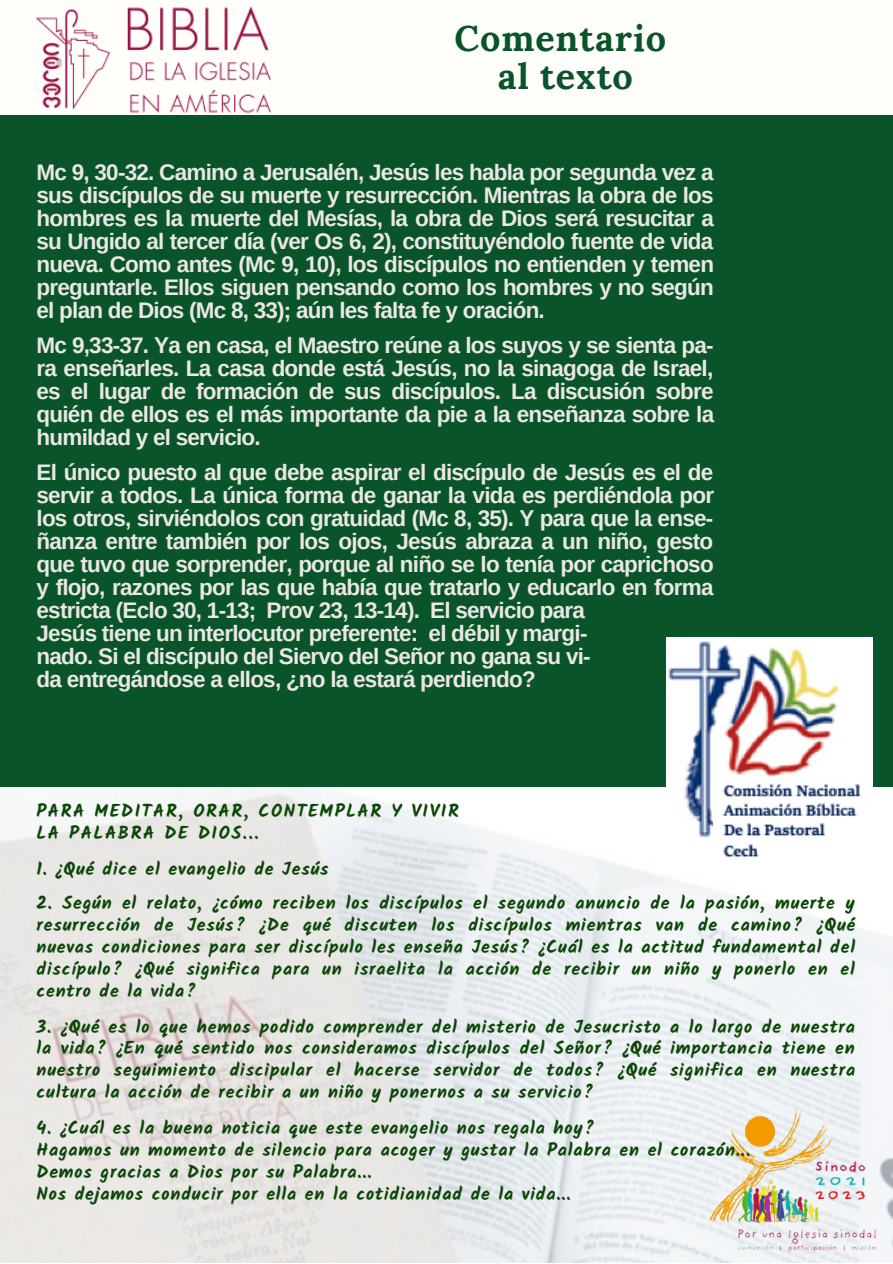
<style>
.page{position:relative;width:893px;height:1264px;background:#fff}
.page>*{position:absolute;margin:0;border:0;box-sizing:border-box;transform-origin:0 0}
.t1{font:700 36px/38.2px "Lora";letter-spacing:.025em;color:#0a542a;text-align:center}
.t2{font:700 22.5px/23px "Arimo";letter-spacing:-.035em;color:#eae7e5;text-align:justify}
.t3{font:700 18px/21.9px "Kalam";letter-spacing:.045em;color:#0c4707;text-align:justify}
.t4{font:700 18px/21.9px "Kalam";letter-spacing:.085em;color:#0c4707}
</style>
<div class="page">
<div style="left:0;top:0;width:891px;height:1262px;background:#fffefa"></div>
<img style="left:0;top:787px;width:892px;height:475px">
<div style="left:0;top:116px;width:892px;height:671px;background:#0a542a"></div>
<img style="left:18px;top:6px;width:263px;height:110px">
<img style="left:666px;top:638px;width:205px;height:221px">
<img style="left:713px;top:775px;width:159px;height:84px">
<img style="left:709px;top:1100px;width:183px;height:161px">
<h1 class="t1" style="left:454px;top:19px;width:213px">Comentario al texto</h1>
<p class="t2" style="left:37px;top:161px;width:679px">Mc 9, 30-32. Camino a Jerusalén, Jesús les habla por segunda vez a sus discípulos de su muerte y resurrección. Mientras la obra de los hombres es la muerte del Mesías, la obra de Dios será resucitar a su Ungido al tercer día (ver Os 6, 2), constituyéndolo fuente de vida nueva. Como antes (Mc 9, 10), los discípulos no entienden y temen preguntarle. Ellos siguen pensando como los hombres y no según el plan de Dios (Mc 8, 33); aún les falta fe y oración.</p>
<p class="t2" style="left:37px;top:334px;width:679px">Mc 9,33-37. Ya en casa, el Maestro reúne a los suyos y se sienta pa&shy;ra enseñarles. La casa donde está Jesús, no la sinagoga de Israel, es el lugar de formación de sus discípulos. La discusión sobre quién de ellos es el más importante da pie a la enseñanza sobre la humildad y el servicio.</p>
<p class="t2" style="left:37px;top:461px;width:679px;text-align:left">El único puesto al que debe aspirar el discípulo de Jesús es el de servir a todos. La única forma de ganar la vida es perdiéndola por los otros, sirviéndolos con gratuidad (Mc 8, 35). Y para que la ense&shy;ñanza entre también por los ojos, Jesús abraza a un niño, gesto que tuvo que sorprender, porque al niño se lo tenía por caprichoso y flojo, razones por las que había que tratarlo y educarlo en forma estricta (Eclo 30, 1-13; Prov 23, 13-14). El servicio para<br>Jesús tiene un interlocutor preferente: el débil y margi-<br>nado. Si el discípulo del Siervo del Señor no gana su vi-<br>da entregándose a ellos, ¿no la estará perdiendo?</p>
<p class="t4" style="left:37px;top:800px;width:424px">PARA MEDITAR, ORAR, CONTEMPLAR Y VIVIR<br>LA PALABRA DE DIOS...</p>
<p class="t3" style="left:37px;top:858px;width:293px">1. ¿Qué dice el evangelio de Jesús</p>
<p class="t3" style="left:37px;top:892px;width:820px">2. Según el relato, ¿cómo reciben los discípulos el segundo anuncio de la pasión, muerte y resurrección de Jesús? ¿De qué discuten los discípulos mientras van de camino? ¿Qué nuevas condiciones para ser discípulo les enseña Jesús? ¿Cuál es la actitud fundamental del discípulo? ¿Qué significa para un israelita la acción de recibir un niño y ponerlo en el centro de la vida?</p>
<p class="t3" style="left:37px;top:1015px;width:820px">3. ¿Qué es lo que hemos podido comprender del misterio de Jesucristo a lo largo de nuestra la vida? ¿En qué sentido nos consideramos discípulos del Señor? ¿Qué importancia tiene en nuestro seguimiento discipular el hacerse servidor de todos? ¿Qué significa en nuestra cultura la acción de recibir a un niño y ponernos a su servicio?</p>
<p class="t3" style="left:37px;top:1116px;width:715px;text-align:left">4. ¿Cuál es la buena noticia que este evangelio nos regala hoy?<br>Hagamos un momento de silencio para acoger y gustar la Palabra en el corazón...<br>Demos gracias a Dios por su Palabra...<br>Nos dejamos conducir por ella en la cotidianidad de la vida...</p>
</div>
